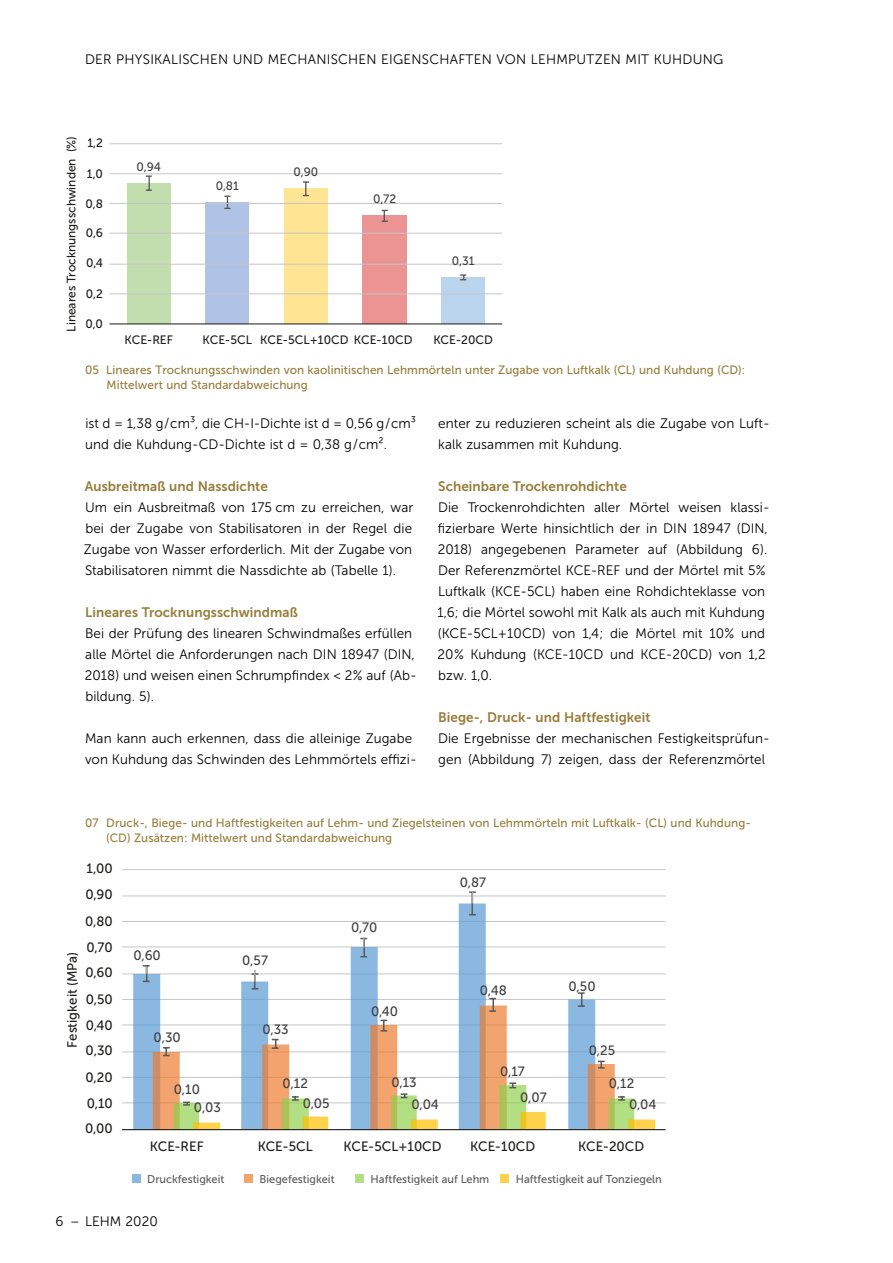
<style>
.page{position:relative;width:893px;height:1263px;background:#fff}
.page>*{position:absolute;margin:0;border:0;box-sizing:border-box;transform-origin:0 0}
.t1{font:13.65px/21px "Museo Sans 300";letter-spacing:.005em;color:#000}
.t2{font:13.65px "Museo Sans 700";letter-spacing:.005em;color:#967d3a}
.t3{font:13.5px "Museo Sans 500";color:#1d1d1b}
.t4{font:13.5px "Museo Sans 500";color:#404040}
.t5{font:12.15px "Museo Sans 500";color:#1d1d1b}
.t6{font:12.15px "Museo Sans 500";color:#404040}
.t7{font:12px/15px "Museo Sans 500";letter-spacing:.005em;color:#967d3a}
.t8{font:11.25px "Museo Sans 500";color:#595959}
</style>
<div class="page">
<div style="left:127px;top:183px;width:44px;height:141px;background:#c2deaf"></div>
<div style="left:206px;top:202px;width:43px;height:122px;background:#b0c3e6"></div>
<div style="left:284px;top:189px;width:44px;height:135px;background:#ffe493"></div>
<div style="left:441px;top:277px;width:44px;height:47px;background:#bad4ed"></div>
<div style="left:362px;top:216px;width:45px;height:108px;background:#ec9393"></div>
<svg style="left:146px;top:175px;width:6px;height:16px"></svg>
<svg style="left:224px;top:196px;width:6px;height:13px"></svg>
<svg style="left:303px;top:181px;width:6px;height:15px"></svg>
<svg style="left:382px;top:210px;width:6px;height:12px"></svg>
<svg style="left:460px;top:274px;width:6px;height:6px"></svg>
<hr style="left:109px;top:294px;width:393px;height:1px;background:#c6c6c6">
<hr style="left:109px;top:264px;width:393px;height:1px;background:#c6c6c6">
<hr style="left:109px;top:233px;width:393px;height:1px;background:#c6c6c6">
<hr style="left:109px;top:203px;width:393px;height:1px;background:#c6c6c6">
<hr style="left:109px;top:173px;width:393px;height:1px;background:#c6c6c6">
<hr style="left:109px;top:143px;width:393px;height:1px;background:#c6c6c6">
<hr style="left:109px;top:323px;width:393px;height:1px;background:#1d1d1b">
<hr style="left:122px;top:1102px;width:544px;height:1px;background:#c6c6c6">
<hr style="left:122px;top:1077px;width:544px;height:1px;background:#c6c6c6">
<hr style="left:122px;top:1051px;width:544px;height:1px;background:#c6c6c6">
<hr style="left:122px;top:1024px;width:544px;height:1px;background:#c6c6c6">
<hr style="left:122px;top:999px;width:544px;height:1px;background:#c6c6c6">
<hr style="left:122px;top:973px;width:544px;height:1px;background:#c6c6c6">
<hr style="left:122px;top:946px;width:544px;height:1px;background:#c6c6c6">
<hr style="left:122px;top:921px;width:544px;height:1px;background:#c6c6c6">
<hr style="left:122px;top:895px;width:544px;height:1px;background:#c6c6c6">
<hr style="left:122px;top:869px;width:544px;height:1px;background:#c6c6c6">
<svg style="left:133px;top:903px;width:462px;height:226px"></svg>
<svg style="left:153px;top:1005px;width:462px;height:124px"></svg>
<svg style="left:578px;top:992px;width:7px;height:15px"></svg>
<svg style="left:163px;top:1047px;width:7px;height:9px"></svg>
<svg style="left:272px;top:1039px;width:6px;height:10px"></svg>
<svg style="left:380px;top:1020px;width:7px;height:11px"></svg>
<svg style="left:489px;top:998px;width:7px;height:14px"></svg>
<svg style="left:598px;top:1061px;width:7px;height:7px"></svg>
<svg style="left:174px;top:1082px;width:481px;height:47px"></svg>
<hr style="left:122px;top:1129px;width:544px;height:1px;background:#1d1d1b">
<svg style="left:143px;top:965px;width:7px;height:17px"></svg>
<svg style="left:252px;top:970px;width:6px;height:19px"></svg>
<svg style="left:360px;top:937px;width:7px;height:20px"></svg>
<svg style="left:469px;top:891px;width:7px;height:24px"></svg>
<div style="left:132px;top:1174px;width:8px;height:9px;background:#8bb8e1"></div>
<div style="left:244px;top:1174px;width:9px;height:9px;background:#f2a36e"></div>
<div style="left:355px;top:1174px;width:9px;height:9px;background:#b2de84"></div>
<div style="left:500px;top:1174px;width:9px;height:9px;background:#ffd24c"></div>
<p class="t1" style="left:85px;top:49px;width:640px">DER PHYSIKALISCHEN UND MECHANISCHEN EIGENSCHAFTEN VON LEHMPUTZEN MIT KUHDUNG</p>
<p class="t5" style="left:65px;top:332px;width:197px;rotate:-90deg">Lineares Trocknungsschwinden (%)</p>
<p class="t5" style="left:87px;top:136px;width:17px">1,2</p>
<p class="t5" style="left:87px;top:167px;width:18px">1,0</p>
<p class="t5" style="left:86px;top:197px;width:19px">0,8</p>
<p class="t5" style="left:86px;top:226px;width:19px">0,6</p>
<p class="t5" style="left:86px;top:256px;width:18px">0,4</p>
<p class="t5" style="left:86px;top:287px;width:19px">0,2</p>
<p class="t5" style="left:86px;top:317px;width:19px">0,0</p>
<p class="t6" style="left:137px;top:160px;width:26px">0,94</p>
<p class="t6" style="left:216px;top:179px;width:25px">0,81</p>
<p class="t6" style="left:294px;top:165px;width:26px">0,90</p>
<p class="t6" style="left:373px;top:192px;width:25px">0,72</p>
<p class="t6" style="left:452px;top:254px;width:24px">0,31</p>
<p class="t5" style="left:125px;top:333px;width:50px">KCE-REF</p>
<p class="t5" style="left:203px;top:333px;width:211px">KCE-5CL KCE-5CL+10CD KCE-10CD</p>
<p class="t5" style="left:433px;top:333px;width:61px">KCE-20CD</p>
<p class="t7" style="left:106px;top:362px;width:640px;text-indent:-21px">05 Lineares Trocknungsschwinden von kaolinitischen Lehmmörteln unter Zugabe von Luftkalk (CL) und Kuhdung (CD):<br>Mittelwert und Standardabweichung</p>
<p class="t1" style="left:85px;top:412px;width:332px">ist d = 1,38 g/cm³, die CH-I-Dichte ist d = 0,56 g/cm³ und die Kuhdung-CD-Dichte ist d = 0,38 g/cm².</p>
<p class="t2" style="left:85px;top:478px;width:185px">Ausbreitmaß und Nassdichte</p>
<p class="t1" style="left:84px;top:496px;width:331px;text-align:justify">Um ein Ausbreitmaß von 175 cm zu erreichen, war bei der Zugabe von Stabilisatoren in der Regel die Zugabe von Wasser erforderlich. Mit der Zugabe von Stabilisatoren nimmt die Nassdichte ab (Tabelle 1).</p>
<p class="t2" style="left:85px;top:604px;width:214px">Lineares Trocknungsschwindmaß</p>
<p class="t1" style="left:85px;top:622px;width:333px">Bei der Prüfung des linearen Schwindmaßes erfüllen alle Mörtel die Anforderungen nach DIN 18947 (DIN, 2018) und weisen einen Schrumpfindex &lt; 2 % auf (Ab&shy;bildung. 5).</p>
<p class="t1" style="left:85px;top:727px;width:333px">Man kann auch erkennen, dass die alleinige Zugabe von Kuhdung das Schwinden des Lehmmörtels effizi-</p>
<p class="t1" style="left:438px;top:412px;width:333px">enter zu reduzieren scheint als die Zugabe von Luft&shy;kalk zusammen mit Kuhdung.</p>
<p class="t2" style="left:438px;top:478px;width:190px">Scheinbare Trockenrohdichte</p>
<p class="t1" style="left:437px;top:496px;width:334px">Die Trockenrohdichten aller Mörtel weisen klassi&shy;fizierbare Werte hinsichtlich der in DIN 18947 (DIN, 2018) angegebenen Parameter auf (Abbildung 6).<br>Der Referenzmörtel KCE-REF und der Mörtel mit 5 % Luftkalk (KCE-5CL) haben eine Rohdichteklasse von 1,6; die Mörtel sowohl mit Kalk als auch mit Kuhdung (KCE-5CL+10CD) von 1,4; die Mörtel mit 10 % und 20 % Kuhdung (KCE-10CD und KCE-20CD) von 1,2 bzw. 1,0.</p>
<p class="t2" style="left:438px;top:709px;width:214px">Biege-, Druck- und Haftfestigkeit</p>
<p class="t1" style="left:438px;top:727px;width:333px">Die Ergebnisse der mechanischen Festigkeitsprüfun&shy;gen (Abbildung 7) zeigen, dass der Referenzmörtel</p>
<p class="t7" style="left:106px;top:816px;width:646px;text-indent:-21px">07 Druck-, Biege- und Haftfestigkeiten auf Lehm- und Ziegelsteinen von Lehmmörteln mit Luftkalk- (CL) und Kuhdung-(CD) Zusätzen: Mittelwert und Standardabweichung</p>
<p class="t3" style="left:87px;top:861px;width:28px">1,00</p>
<p class="t3" style="left:85px;top:887px;width:29px">0,90</p>
<p class="t3" style="left:85px;top:914px;width:29px">0,80</p>
<p class="t3" style="left:86px;top:939px;width:28px">0,70</p>
<p class="t3" style="left:65px;top:1048px;width:98px;rotate:-90deg">Festigkeit (MPa)</p>
<p class="t3" style="left:85px;top:965px;width:29px">0,60</p>
<p class="t3" style="left:86px;top:992px;width:29px">0,50</p>
<p class="t3" style="left:86px;top:1017px;width:29px">0,40</p>
<p class="t3" style="left:86px;top:1043px;width:29px">0,30</p>
<p class="t3" style="left:86px;top:1070px;width:29px">0,20</p>
<p class="t3" style="left:87px;top:1095px;width:28px">0,10</p>
<p class="t3" style="left:85px;top:1121px;width:29px">0,00</p>
<p class="t4" style="left:133px;top:948px;width:29px">0,60</p>
<p class="t4" style="left:242px;top:953px;width:27px">0,57</p>
<p class="t4" style="left:154px;top:1029px;width:29px">0,30</p>
<p class="t4" style="left:262px;top:1022px;width:28px">0,33</p>
<p class="t4" style="left:351px;top:920px;width:28px">0,70</p>
<p class="t4" style="left:371px;top:1004px;width:29px">0,40</p>
<p class="t4" style="left:174px;top:1082px;width:28px">0,10</p>
<p class="t4" style="left:283px;top:1076px;width:27px">0,12</p>
<p class="t4" style="left:391px;top:1074px;width:27px">0,13</p>
<p class="t4" style="left:194px;top:1100px;width:28px">0,03</p>
<p class="t4" style="left:303px;top:1095px;width:28px">0,05</p>
<p class="t4" style="left:411px;top:1097px;width:29px">0,04</p>
<p class="t4" style="left:460px;top:875px;width:28px">0,87</p>
<p class="t4" style="left:480px;top:983px;width:28px">0,48</p>
<p class="t4" style="left:500px;top:1064px;width:26px">0,17</p>
<p class="t4" style="left:520px;top:1089px;width:28px">0,07</p>
<p class="t4" style="left:568px;top:978px;width:29px">0,50</p>
<p class="t4" style="left:589px;top:1043px;width:28px">0,25</p>
<p class="t4" style="left:609px;top:1076px;width:27px">0,12</p>
<p class="t4" style="left:629px;top:1097px;width:29px">0,04</p>
<p class="t3" style="left:150px;top:1139px;width:55px">KCE-REF</p>
<p class="t3" style="left:258px;top:1139px;width:57px">KCE-5CL</p>
<p class="t3" style="left:343px;top:1139px;width:100px">KCE-5CL+10CD</p>
<p class="t3" style="left:470px;top:1139px;width:67px">KCE-10CD</p>
<p class="t3" style="left:578px;top:1139px;width:68px">KCE-20CD</p>
<p class="t8" style="left:147px;top:1172px;width:79px">Druckfestigkeit</p>
<p class="t8" style="left:260px;top:1172px;width:77px">Biegefestigkeit</p>
<p class="t8" style="left:371px;top:1172px;width:120px">Haftfestigkeit auf Lehm</p>
<p class="t8" style="left:516px;top:1172px;width:147px">Haftfestigkeit auf Tonziegeln</p>
<p class="t1" style="left:55px;top:1210px;width:104px">6 – LEHM 2020</p>
</div>
